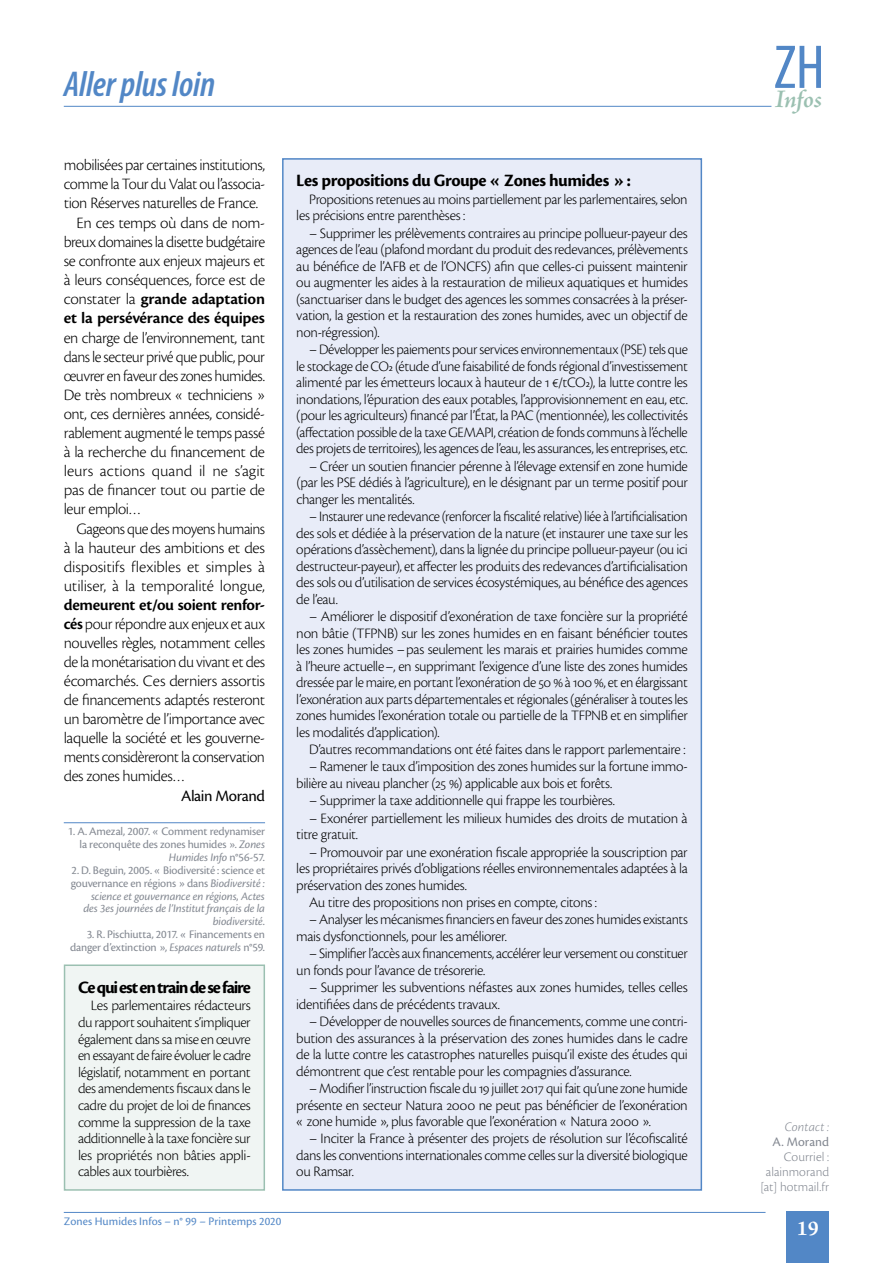
<style>
.page{position:relative;width:893px;height:1263px;background:#fff}
.page>*{position:absolute;margin:0;border:0;box-sizing:border-box;transform-origin:0 0}
.t1{font:condensed 62.4px "Myriad Pro";color:#5287c6}
.t2{font:italic 600 condensed 36px "Myriad Pro";letter-spacing:-.01em;color:#5287c6}
.t3{font:italic 600 25.5px "Adobe Jenson Pro";letter-spacing:-.01em;color:#9bc0b1}
.t4{font:700 21px "Adobe Jenson Pro";color:#fff}
.t5{font:700 18px "Cronos Pro";letter-spacing:-.03em;color:#000}
.t6{font:700 18px "Cronos Pro";letter-spacing:-.065em;color:#000}
.t7{font:300 16.5px/19px "Cronos Pro";letter-spacing:-.025em;color:#000;text-align:justify}
.t8{font:600 16.5px "Cronos Pro";letter-spacing:-.015em;color:#000}
.t9{font:16.5px "Cronos Pro";letter-spacing:-.025em;color:#000}
.t10{font:300 15px/16.5px "Cronos Pro";letter-spacing:-.025em;color:#000;text-align:justify}
.t11{font:300 13.5px/15px "Cronos Pro";color:#838891;text-align:right}
.t12{font:italic 300 13.5px "Cronos Pro";letter-spacing:.005em;color:#838891}
.t13{font:13.5px "Cronos Pro";letter-spacing:.005em;color:#838891}
.t14{font:12px/12.9px "Cronos Pro";letter-spacing:-.015em;color:#838891;text-align:right}
.t15{font:italic 12px/12.9px "Cronos Pro";letter-spacing:-.01em;color:#838891;text-align:right}
.t16{font:12px "Cronos Pro";letter-spacing:.005em;color:#5287c6}
.s1{font-weight:300}
.s2{font-weight:600}
.s3{font-style:italic}
.s4{font-style:normal}
</style>
<div class="page">
<div style="left:787px;top:1212px;width:42px;height:51px;background:#5287c6"></div>
<hr style="left:64px;top:106px;width:707px;height:1px;background:#5287c6">
<hr style="left:64px;top:1212px;width:701px;height:1px;background:#5287c6">
<div style="left:283px;top:159px;width:418px;height:1031px;background:#e8ecf8"></div>
<div style="left:282px;top:158px;width:420px;height:1033px;border:2px solid #5287c6"></div>
<hr style="left:64px;top:822px;width:201px;height:1px;background:#5287c6">
<div style="left:65px;top:965px;width:199px;height:225px;background:#f0f5f3"></div>
<div style="left:64px;top:964px;width:201px;height:227px;border:2px solid #9bc0b1"></div>
<h2 class="t2" style="left:64px;top:65px;width:153px">Aller plus loin</h2>
<p class="t7" style="left:64px;top:155px;width:203px">mobilisées par certaines institutions,</p>
<p class="t7" style="left:64px;top:175px;width:203px">comme la Tour du Valat ou l’associa-</p>
<p class="t7" style="left:64px;top:194px;width:196px">tion Réserves naturelles de France.</p>
<p class="t7" style="left:77px;top:213px;width:190px">En ces temps où dans de nom-</p>
<p class="t7" style="left:64px;top:232px;width:203px">breux domaines la disette budgétaire</p>
<p class="t7" style="left:64px;top:252px;width:203px">se confronte aux enjeux majeurs et</p>
<p class="t7" style="left:64px;top:271px;width:203px">à leurs conséquences, force est de</p>
<p class="t8" style="left:64px;top:290px;width:203px"><span class="s1">constater la</span> grande adaptation</p>
<p class="t8" style="left:64px;top:309px;width:203px">et la persévérance des équipes</p>
<p class="t7" style="left:64px;top:328px;width:203px">en charge de l’environnement, tant dans le secteur privé que public, pour œuvrer en faveur des zones humides.<br>De très nombreux « techniciens » ont, ces dernières années, considé&shy;rablement augmenté le temps passé à la recherche du financement de leurs actions quand il ne s’agit pas de financer tout ou partie de leur emploi…</p>
<p class="t7" style="left:64px;top:519px;width:203px;text-indent:13px">Gageons que des moyens humains à la hauteur des ambitions et des dispositifs flexibles et simples à utiliser, à la temporalité longue,</p>
<p class="t7" style="left:64px;top:595px;width:203px"><span class="s2">demeurent et/ou soient renfor&shy;cés</span> pour répondre aux enjeux et aux nouvelles règles, notamment celles de la monétarisation du vivant et des écomarchés. Ces derniers assortis de financements adaptés resteront un baromètre de l’importance avec laquelle la société et les gouverne&shy;ments considèreront la conservation des zones humides…</p>
<p class="t9" style="left:181px;top:787px;width:85px">Alain Morand</p>
<p class="t14" style="left:68px;top:825px;width:199px">1. A. Amezal, 2007. « Comment redynamiser la reconquête des zones humides ». <span class="s3">Zones<br>Humides Info</span> n°56-57.</p>
<p class="t15" style="left:71px;top:864px;width:196px"><span class="s4">2. D. Beguin, 2005. « Biodiversité : science et gouvernance en régions » dans</span> Biodiversité : science et gouvernance en régions, Actes<br>des 3es journées de l’Institut français de la biodiversité<span class="s4">.</span></p>
<p class="t14" style="left:70px;top:928px;width:196px">3. R. Pischiutta, 2017. « Financements en danger d’extinction », <span class="s3">Espaces naturels</span> n°59.</p>
<p class="t6" style="left:78px;top:977px;width:174px">Ce qui est en train de se faire</p>
<p class="t10" style="left:78px;top:997px;width:174px;text-indent:13px">Les parlementaires rédacteurs du rapport souhaitent s’impliquer également dans sa mise en œuvre en essayant de faire évoluer le cadre législatif, notamment en portant des amendements fiscaux dans le cadre du projet de loi de finances comme la suppression de la taxe additionnelle à la taxe foncière sur les propriétés non bâties appli&shy;cables aux tourbières.</p>
<p class="t5" style="left:296px;top:171px;width:336px">Les propositions du Groupe « Zones humides » :</p>
<p class="t10" style="left:296px;top:191px;width:393px;text-indent:13px">Propositions retenues au moins partiellement par les parlementaires, selon les précisions entre parenthèses :</p>
<p class="t10" style="left:296px;top:225px;width:393px;text-indent:13px">– Supprimer les prélèvements contraires au principe pollueur-payeur des agences de l’eau (plafond mordant du produit des redevances, prélèvements au bénéfice de l’AFB et de l’ONCFS) afin que celles-ci puissent maintenir ou augmenter les aides à la restauration de milieux aquatiques et humides (sanctuariser dans le budget des agences les sommes consacrées à la préser&shy;vation, la gestion et la restauration des zones humides, avec un objectif de non-régression).</p>
<p class="t10" style="left:296px;top:341px;width:393px;text-indent:13px">– Développer les paiements pour services environnementaux (PSE) tels que le stockage de CO2 (étude d’une faisabilité de fonds régional d’investissement alimenté par les émetteurs locaux à hauteur de 1 €/tCO2), la lutte contre les inondations, l’épuration des eaux potables, l’approvisionnement en eau, etc. (pour les agriculteurs) financé par l’État, la PAC (mentionnée), les collectivités (affectation possible de la taxe GEMAPI, création de fonds communs à l’échelle des projets de territoires), les agences de l’eau, les assurances, les entreprises, etc.</p>
<p class="t10" style="left:296px;top:458px;width:393px;text-indent:13px">– Créer un soutien financier pérenne à l’élevage extensif en zone humide (par les PSE dédiés à l’agriculture), en le désignant par un terme positif pour changer les mentalités.</p>
<p class="t10" style="left:296px;top:508px;width:393px;text-indent:13px">– Instaurer une redevance (renforcer la fiscalité relative) liée à l’artificialisation des sols et dédiée à la préservation de la nature (et instaurer une taxe sur les opérations d’assèchement), dans la lignée du principe pollueur-payeur (ou ici destructeur-payeur), et affecter les produits des redevances d’artificialisation des sols ou d’utilisation de services écosystémiques, au bénéfice des agences de l’eau.</p>
<p class="t10" style="left:296px;top:608px;width:393px;text-indent:13px">– Améliorer le dispositif d’exonération de taxe foncière sur la propriété non bâtie (TFPNB) sur les zones humides en en faisant bénéficier toutes les zones humides –pas seulement les marais et prairies humides comme à l’heure actuelle–, en supprimant l’exigence d’une liste des zones humides dressée par le maire, en portant l’exonération de 50 % à 100 %, et en élargissant l’exonération aux parts départementales et régionales (généraliser à toutes les zones humides l’exonération totale ou partielle de la TFPNB et en simplifier les modalités d’application).</p>
<p class="t10" style="left:309px;top:741px;width:378px">D’autres recommandations ont été faites dans le rapport parlementaire :</p>
<p class="t10" style="left:296px;top:758px;width:393px;text-indent:13px">– Ramener le taux d’imposition des zones humides sur la fortune immo&shy;bilière au niveau plancher (25 %) applicable aux bois et forêts.</p>
<p class="t10" style="left:309px;top:792px;width:307px">– Supprimer la taxe additionnelle qui frappe les tourbières.</p>
<p class="t10" style="left:296px;top:810px;width:393px;text-indent:13px">– Exonérer partiellement les milieux humides des droits de mutation à titre gratuit.</p>
<p class="t10" style="left:309px;top:844px;width:380px">– Promouvoir par une exonération fiscale appropriée la souscription par</p>
<p class="t10" style="left:296px;top:860px;width:393px">les propriétaires privés d’obligations réelles environnementales adaptées à la</p>
<p class="t10" style="left:296px;top:877px;width:172px">préservation des zones humides.</p>
<p class="t10" style="left:309px;top:894px;width:289px">Au titre des propositions non prises en compte, citons :</p>
<p class="t10" style="left:296px;top:911px;width:393px;text-indent:13px">– Analyser les mécanismes financiers en faveur des zones humides existants mais dysfonctionnels, pour les améliorer.</p>
<p class="t10" style="left:296px;top:945px;width:393px;text-indent:13px">– Simplifier l’accès aux financements, accélérer leur versement ou constituer un fonds pour l’avance de trésorerie.</p>
<p class="t10" style="left:296px;top:979px;width:393px;text-indent:13px">– Supprimer les subventions néfastes aux zones humides, telles celles identifiées dans de précédents travaux.</p>
<p class="t10" style="left:296px;top:1013px;width:393px;text-indent:13px">– Développer de nouvelles sources de financements, comme une contri&shy;bution des assurances à la préservation des zones humides dans le cadre de la lutte contre les catastrophes naturelles puisqu’il existe des études qui démontrent que c’est rentable pour les compagnies d’assurance.</p>
<p class="t10" style="left:296px;top:1080px;width:393px;text-indent:13px">– Modifier l’instruction fiscale du 19 juillet 2017 qui fait qu’une zone humide présente en secteur Natura 2000 ne peut pas bénéficier de l’exonération « zone humide », plus favorable que l’exonération « Natura 2000 ».</p>
<p class="t10" style="left:296px;top:1130px;width:393px;text-indent:13px">– Inciter la France à présenter des projets de résolution sur l’écofiscalité dans les conventions internationales comme celles sur la diversité biologique ou Ramsar.</p>
<p class="t16" style="left:64px;top:1214px;width:219px">Zones Humides Infos – n° 99 – Printemps 2020</p>
<h1 class="t1" style="left:774px;top:30px;width:52px">ZH</h1>
<h3 class="t3" style="left:775px;top:84px;width:48px">Infos</h3>
<p class="t12" style="left:785px;top:1119px;width:46px">Contact :</p>
<p class="t13" style="left:772px;top:1134px;width:58px">A. Morand</p>
<p class="t11" style="left:760px;top:1149px;width:70px">Courriel : alainmorand [at] hotmail.fr</p>
<h3 class="t4" style="left:797px;top:1216px;width:24px">19</h3>
</div>
